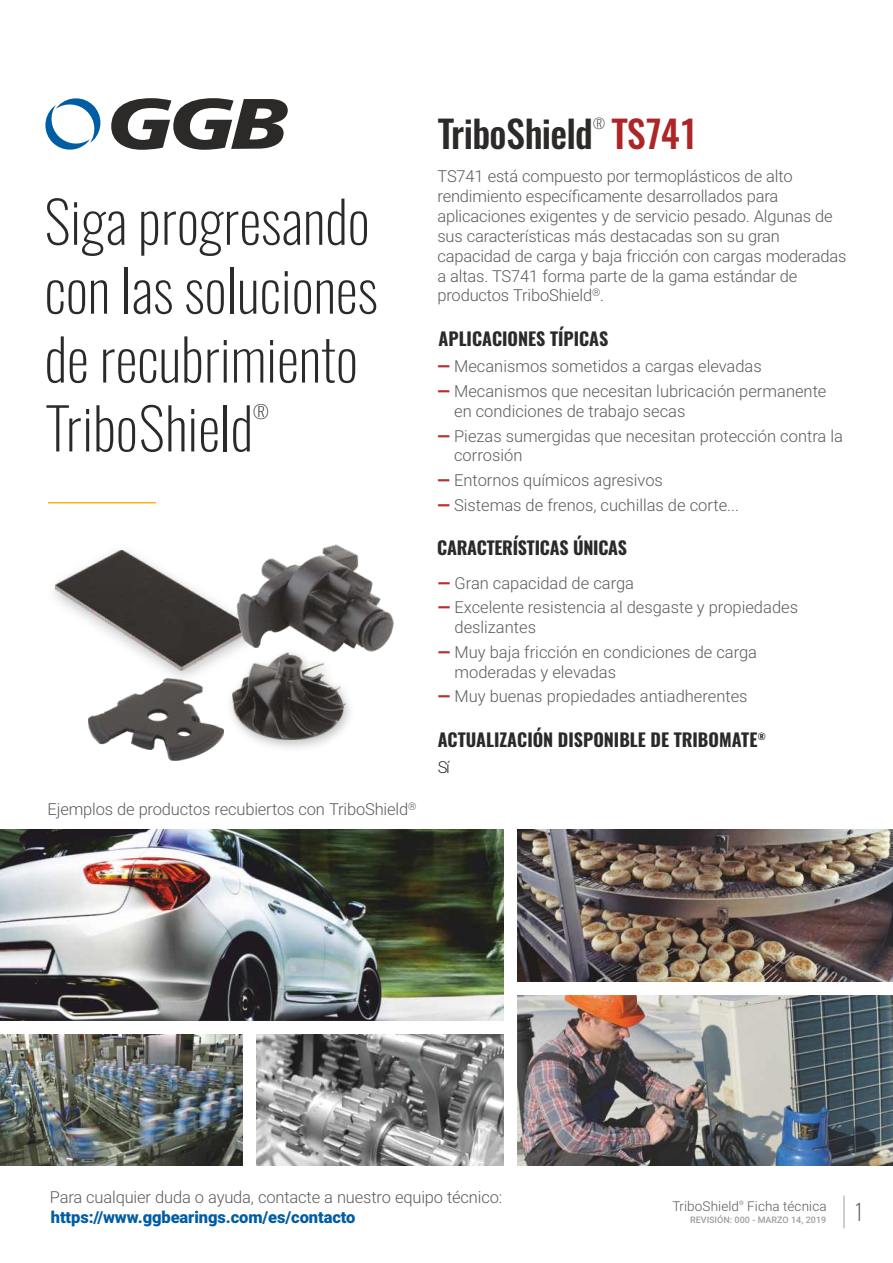
<style>
.page{position:relative;width:893px;height:1263px;background:#fff}
.page>*{position:absolute;margin:0;border:0;box-sizing:border-box;transform-origin:0 0}
.t1{font:200 57px/68.8px "Oswald";color:#2b2a29}
.t2{font:500 37.5px "Oswald";letter-spacing:-.02em;color:#2b2a29}
.t3{font:200 22.5px "Oswald";color:#5b5b5b}
.t4{font:700 18px "Oswald";color:#2b2a29}
.t5{font:200 18px "Oswald";color:#2b2a29}
.t6{font:300 16.5px/19.8px "Roboto";letter-spacing:-.01em;color:#5b5b5b}
.t7{font:900 16.5px "Roboto";letter-spacing:-.005em;color:#005da4}
.t8{font:300 16.5px "Roboto";color:#2b2a29}
.t9{font:200 13.8px "Oswald";color:#2b2a29}
.t10{font:300 13.5px "Roboto";letter-spacing:.01em;color:#5b5b5b}
.t11{font:300 10.5px "Roboto";color:#5b5b5b}
.t12{font:500 9px "Roboto";color:#9d9e9e}
.t13{font:700 9px "Oswald";color:#2b2a29}
.t14{font:300 6px "Roboto";color:#5b5b5b}
.s1{color:#ae2527}
.s2{font-weight:900;color:#b92f2c}
</style>
<div class="page">
<hr style="left:844px;top:1195px;width:1px;height:33px;background:#9d9e9e">
<img style="left:0;top:830px;width:504px;height:191px">
<img style="left:256px;top:1035px;width:248px;height:130px">
<img style="left:0;top:1035px;width:242px;height:130px">
<img style="left:518px;top:995px;width:375px;height:170px">
<img style="left:518px;top:830px;width:375px;height:151px">
<hr style="left:48px;top:502px;width:108px;height:1px;background:#fab60f">
<svg style="left:45px;top:98px;width:56px;height:52px"></svg>
<svg style="left:111px;top:98px;width:177px;height:52px"></svg>
<img style="left:54px;top:550px;width:147px;height:129px">
<img style="left:56px;top:551px;width:177px;height:119px">
<img style="left:88px;top:679px;width:129px;height:81px">
<img style="left:233px;top:544px;width:161px;height:108px">
<img style="left:217px;top:639px;width:148px;height:109px">
<img style="left:233px;top:652px;width:112px;height:88px">
<h1 class="t1" style="left:45px;top:187px;width:335px">Siga progresando con las soluciones de recubrimiento</h1>
<p class="t5" style="left:253px;top:399px;width:17px">®</p>
<h1 class="t1" style="left:47px;top:394px;width:208px">TriboShield</h1>
<p class="t11" style="left:408px;top:802px;width:10px">®</p>
<p class="t6" style="left:48px;top:801px;width:362px">Ejemplos de productos recubiertos con TriboShield</p>
<h2 class="t2" style="left:438px;top:108px;width:261px">TriboShield <span class="s1">TS741</span></h2>
<p class="t6" style="left:437px;top:168px;width:410px">TS741 está compuesto por termoplásticos de alto rendimiento específicamente desarrollados para aplicaciones exigentes y de servicio pesado. Algunas de sus características más destacadas son su gran capacidad de carga y baja fricción con cargas moderadas a altas. TS741 forma parte de la gama estándar de</p>
<p class="t11" style="left:592px;top:288px;width:10px">®</p>
<p class="t9" style="left:593px;top:114px;width:13px">®</p>
<p class="t6" style="left:437px;top:287px;width:168px">productos TriboShield .</p>
<p class="t4" style="left:439px;top:326px;width:171px">APLICACIONES TÍPICAS</p>
<p class="t6" style="left:437px;top:358px;width:326px"><span class="s2">—</span> Mecanismos sometidos a cargas elevadas</p>
<p class="t6" style="left:454px;top:383px;width:374px;text-indent:-17px"><span class="s2">—</span> Mecanismos que necesitan lubricación permanente en condiciones de trabajo secas</p>
<p class="t6" style="left:454px;top:427px;width:390px;text-indent:-17px"><span class="s2">—</span> Piezas sumergidas que necesitan protección contra la corrosión</p>
<p class="t6" style="left:437px;top:472px;width:227px"><span class="s2">—</span> Entornos químicos agresivos</p>
<p class="t6" style="left:437px;top:497px;width:303px"><span class="s2">—</span> Sistemas de frenos, cuchillas de corte...</p>
<p class="t4" style="left:437px;top:536px;width:191px">CARACTERÍSTICAS ÚNICAS</p>
<p class="t6" style="left:438px;top:574px;width:198px"><span class="s2">—</span> Gran capacidad de carga</p>
<p class="t6" style="left:454px;top:599px;width:345px;text-indent:-17px"><span class="s2">—</span> Excelente resistencia al desgaste y propiedades deslizantes</p>
<p class="t6" style="left:454px;top:644px;width:304px;text-indent:-17px"><span class="s2">—</span> Muy baja fricción en condiciones de carga moderadas y elevadas</p>
<p class="t6" style="left:438px;top:688px;width:311px"><span class="s2">—</span> Muy buenas propiedades antiadherentes</p>
<p class="t4" style="left:438px;top:727px;width:321px">ACTUALIZACIÓN DISPONIBLE DE TRIBOMATE</p>
<p class="t8" style="left:438px;top:760px;width:14px">Sí</p>
<p class="t13" style="left:758px;top:730px;width:10px">®</p>
<p class="t6" style="left:50px;top:1189px;width:454px">Para cualquier duda o ayuda, contacte a nuestro equipo técnico:</p>
<p class="t7" style="left:51px;top:1210px;width:306px">https://www.ggbearings.com/es/contacto</p>
<p class="t14" style="left:739px;top:1200px;width:6px">®</p>
<p class="t10" style="left:672px;top:1201px;width:156px">TriboShield Ficha técnica</p>
<p class="t12" style="left:690px;top:1216px;width:138px">REVISIÓN: 000 - MARZO 14, 2019</p>
<h3 class="t3" style="left:854px;top:1196px;width:11px">1</h3>
</div>
